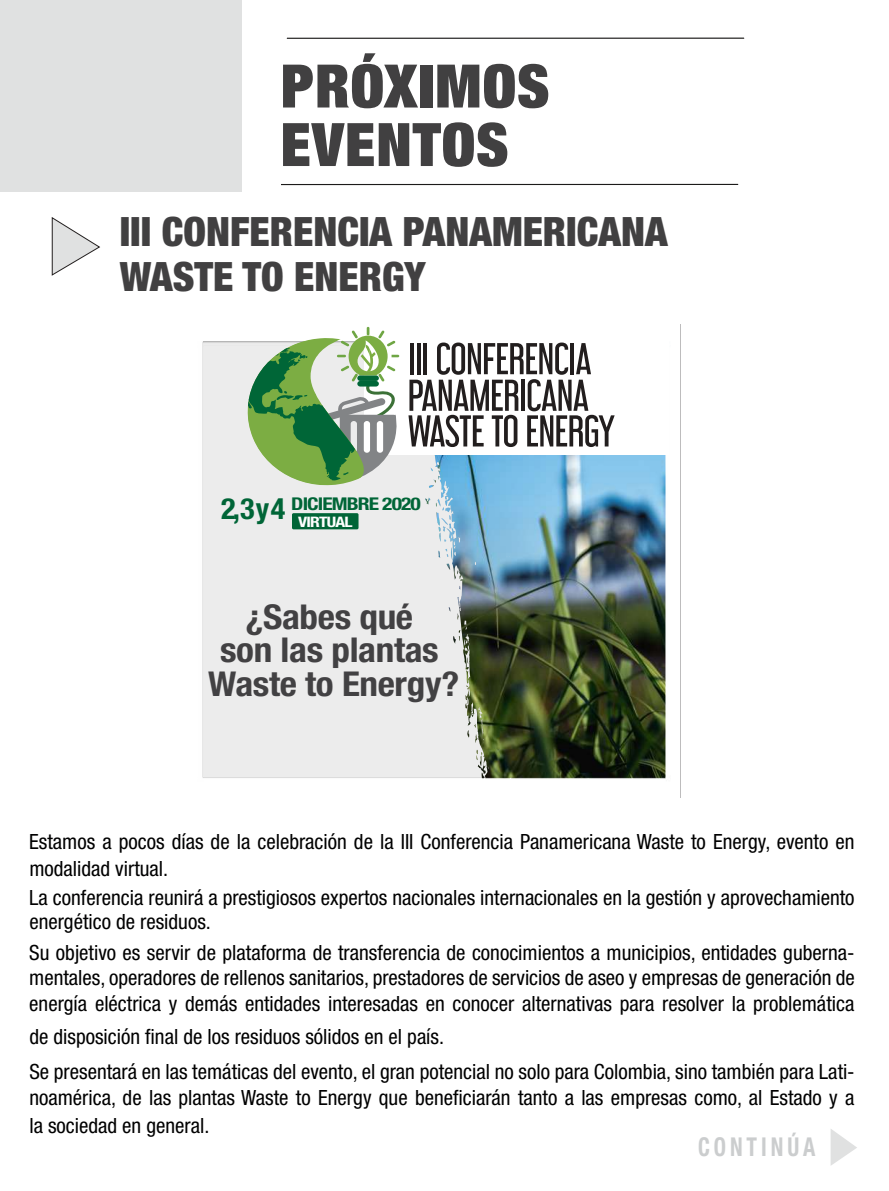
<style>
.page{position:relative;width:889px;height:1191px;background:#fff}
.page>*{position:absolute;margin:0;border:0;box-sizing:border-box;transform-origin:0 0}
.t1{font:900 condensed 60px/58.5px "Helvetica Neue LT Std";letter-spacing:.02em;color:#414041}
.t2{font:900 condensed 40.5px/44.2px "Helvetica Neue LT Std";color:#414041}
.t3{font:700 condensed 34.2px/33.5px "Helvetica Neue LT Std";letter-spacing:-.01em;color:#424143;text-align:center;scale:1.09 1}
.t4{font:700 condensed 25.95px "Helvetica Neue LT Std";letter-spacing:.18em;color:#cbcdce;scale:.85 1}
.t5{font:condensed 21px/25.2px "Helvetica Neue LT Std";color:#010001}
.t6{font:700 condensed 17.55px "Helvetica Neue LT Std";letter-spacing:-.045em;color:#006537;scale:1.22 1}
.t7{font:700 condensed 14.4px "Helvetica Neue LT Std";letter-spacing:-.045em;color:#fff;scale:1.22 1}
</style>
<div class="page">
<svg style="left:51px;top:217px;width:49px;height:59px"></svg>
<div style="left:0;top:0;width:241px;height:191px;background:#e0e1e1"></div>
<hr style="left:287px;top:38px;width:457px;height:1px;background:#1c1b1a">
<hr style="left:281px;top:184px;width:457px;height:1px;background:#1c1b1a">
<img style="left:202px;top:326px;width:464px;height:453px">
<div style="left:364px;top:341px;width:305px;height:113px;background:#fff"></div>
<svg style="left:247px;top:327px;width:367px;height:158px"></svg>
<div style="left:292px;top:513px;width:66px;height:16px;background:#006537;border-radius:2px"></div>
<svg style="left:830px;top:1129px;width:27px;height:36px"></svg>
<h1 class="t1" style="left:281px;top:55px;width:270px">PRÓXIMOS<br>EVENTOS</h1>
<h2 class="t2" style="left:120px;top:209px;width:549px">III CONFERENCIA PANAMERICANA<br>WASTE TO ENERGY</h2>
<p class="t6" style="left:291px;top:493px;width:108px">DICIEMBRE 2020</p>
<p class="t7" style="left:221px;top:513px;width:109px"><sup>2,3y4</sup> VIRTUAL</p>
<h3 class="t3" style="left:208px;top:599px;width:232px">¿Sabes qué<br>son las plantas<br>Waste to Energy?</h3>
<p class="t5" style="left:29px;top:829px;width:826px">Estamos a pocos días de la celebración de la III Conferencia Panamericana Waste to Energy, evento en</p>
<p class="t5" style="left:29px;top:885px;width:827px">La conferencia reunirá a prestigiosos expertos nacionales internacionales en la gestión y aprovechamiento</p>
<p class="t5" style="left:29px;top:856px;width:140px">modalidad virtual.</p>
<p class="t5" style="left:29px;top:908px;width:183px">energético de residuos.</p>
<p class="t5" style="left:29px;top:940px;width:826px">Su objetivo es servir de plataforma de transferencia de conocimientos a municipios, entidades guberna-</p>
<p class="t5" style="left:29px;top:965px;width:827px">mentales, operadores de rellenos sanitarios, prestadores de servicios de aseo y empresas de generación de energía eléctrica y demás entidades interesadas en conocer alternativas para resolver la problemática</p>
<p class="t5" style="left:29px;top:1023px;width:416px">de disposición final de los residuos sólidos en el país.</p>
<p class="t5" style="left:29px;top:1059px;width:826px">Se presentará en las temáticas del evento, el gran potencial no solo para Colombia, sino también para Lati-</p>
<p class="t5" style="left:29px;top:1084px;width:826px">noamérica, de las plantas Waste to Energy que beneficiarán tanto a las empresas como, al Estado y a</p>
<p class="t5" style="left:29px;top:1112px;width:181px">la sociedad en general.</p>
<p class="t4" style="left:698px;top:1131px;width:140px">CONTINÚA</p>
</div>
